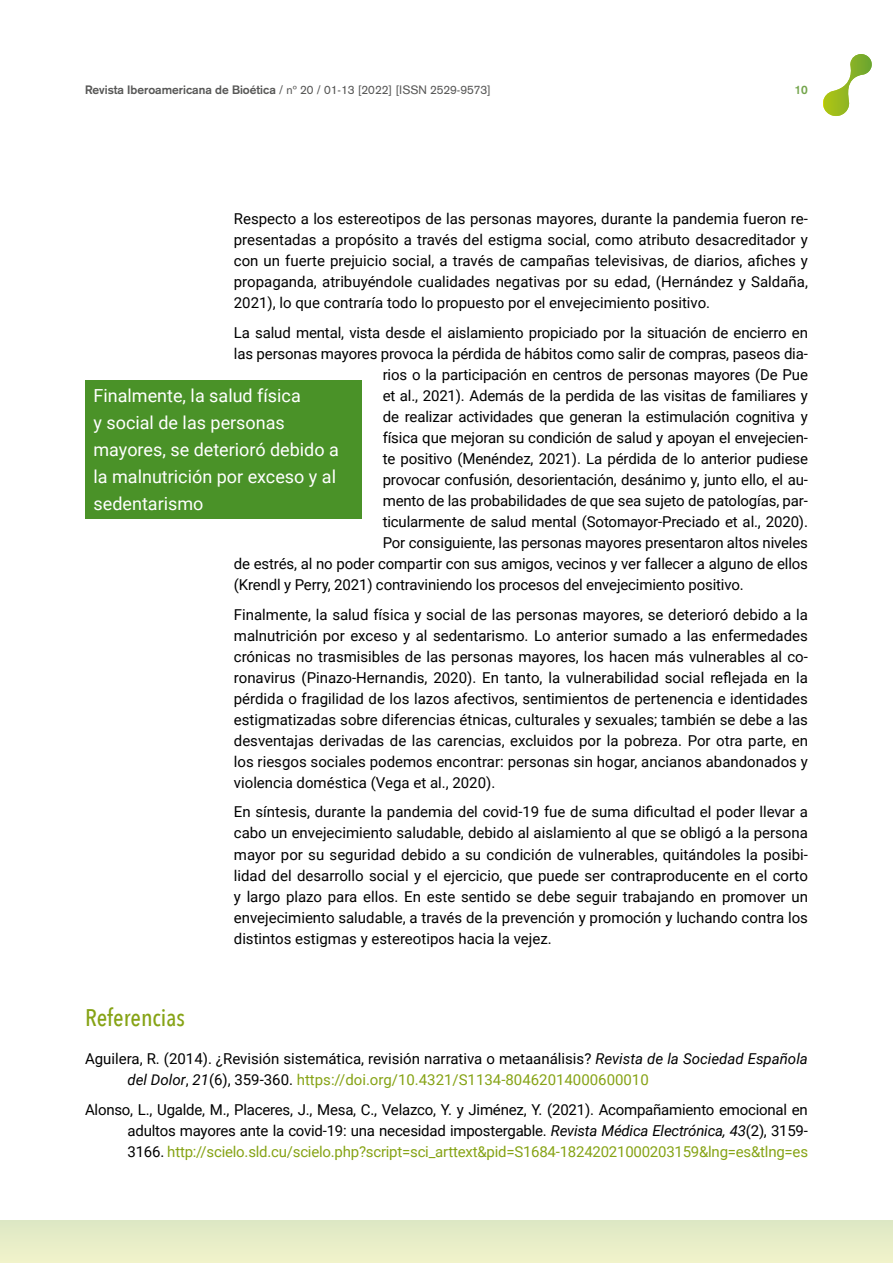
<style>
.page{position:relative;width:893px;height:1263px;background:#fff}
.page>*{position:absolute;margin:0;border:0;box-sizing:border-box;transform-origin:0 0}
.Heading_1{font:500 24px "Avenir Next Condensed";color:#86a315}
.Texto_entresacado{font:18px/27px "Roboto";color:#fff}
.Normal_wrd_16{font:15px/21px "Roboto";letter-spacing:-.01em;color:#000;text-align:justify}
._10_Referencias{font:15px/21px "Roboto";color:#000}
.t1{font:12px "Akzidenz Grotesk";color:#575756}
.t2{font:700 12px "Akzidenz Grotesk";color:#74a54c}
.s1{font-weight:700}
.s2{font-style:italic}
.s3{color:#86a315}
</style>
<div class="page">
<div style="left:0;top:1220px;width:893px;height:43px;background:#e7edc8"></div>
<svg style="left:823px;top:54px;width:49px;height:62px"></svg>
<div style="left:85px;top:380px;width:276px;height:139px;background:#4a9228"></div>
<p class="t1" style="left:85px;top:83px;width:407px"><span class="s1">Revista Iberoamericana de Bioética</span> / nº 20 / 01-13 [2022] [ISSN 2529-9573]</p>
<p class="t2" style="left:795px;top:83px;width:15px">10</p>
<p class="Normal_wrd_16" style="left:234px;top:207px;width:576px">Respecto a los estereotipos de las personas mayores, durante la pandemia fueron re&shy;presentadas a propósito a través del estigma social, como atributo desacreditador y con un fuerte prejuicio social, a través de campañas televisivas, de diarios, afiches y propaganda, atribuyéndole cualidades negativas por su edad, (Hernández y Saldaña, 2021), lo que contraría todo lo propuesto por el envejecimiento positivo.</p>
<p class="Normal_wrd_16" style="left:234px;top:321px;width:576px">La salud mental, vista desde el aislamiento propiciado por la situación de encierro en</p>
<p class="Normal_wrd_16" style="left:234px;top:342px;width:576px">las personas mayores provoca la pérdida de hábitos como salir de compras, paseos dia-</p>
<p class="Normal_wrd_16" style="left:383px;top:363px;width:427px">rios o la participación en centros de personas mayores (De Pue</p>
<p class="Normal_wrd_16" style="left:383px;top:384px;width:427px">et al., 2021). Además de la perdida de las visitas de familiares y</p>
<p class="Normal_wrd_16" style="left:383px;top:405px;width:427px">de realizar actividades que generan la estimulación cognitiva y</p>
<p class="Normal_wrd_16" style="left:383px;top:426px;width:427px">física que mejoran su condición de salud y apoyan el envejecien-</p>
<p class="Normal_wrd_16" style="left:383px;top:447px;width:427px">te positivo (Menéndez, 2021). La pérdida de lo anterior pudiese</p>
<p class="Normal_wrd_16" style="left:383px;top:468px;width:427px">provocar confusión, desorientación, desánimo y, junto ello, el au-</p>
<p class="Normal_wrd_16" style="left:383px;top:489px;width:427px">mento de las probabilidades de que sea sujeto de patologías, par-</p>
<p class="Normal_wrd_16" style="left:383px;top:510px;width:427px">ticularmente de salud mental (Sotomayor-Preciado et al., 2020).</p>
<p class="Normal_wrd_16" style="left:383px;top:531px;width:427px">Por consiguiente, las personas mayores presentaron altos niveles</p>
<p class="Normal_wrd_16" style="left:234px;top:553px;width:576px">de estrés, al no poder compartir con sus amigos, vecinos y ver fallecer a alguno de ellos</p>
<p class="Normal_wrd_16" style="left:234px;top:574px;width:511px">(Krendl y Perry, 2021) contraviniendo los procesos del envejecimiento positivo.</p>
<p class="Normal_wrd_16" style="left:234px;top:603px;width:576px">Finalmente, la salud física y social de las personas mayores, se deterioró debido a la malnutrición por exceso y al sedentarismo. Lo anterior sumado a las enfermedades crónicas no trasmisibles de las personas mayores, los hacen más vulnerables al co&shy;ronavirus (Pinazo-Hernandis, 2020). En tanto, la vulnerabilidad social reflejada en la pérdida o fragilidad de los lazos afectivos, sentimientos de pertenencia e identidades estigmatizadas sobre diferencias étnicas, culturales y sexuales; también se debe a las desventajas derivadas de las carencias, excluidos por la pobreza. Por otra parte, en los riesgos sociales podemos encontrar: personas sin hogar, ancianos abandonados y violencia doméstica (Vega et al., 2020).</p>
<p class="Normal_wrd_16" style="left:234px;top:801px;width:576px">En síntesis, durante la pandemia del covid-19 fue de suma dificultad el poder llevar a cabo un envejecimiento saludable, debido al aislamiento al que se obligó a la persona mayor por su seguridad debido a su condición de vulnerables, quitándoles la posibi&shy;lidad del desarrollo social y el ejercicio, que puede ser contraproducente en el corto y largo plazo para ellos. En este sentido se debe seguir trabajando en promover un envejecimiento saludable, a través de la prevención y promoción y luchando contra los distintos estigmas y estereotipos hacia la vejez.</p>
<p class="Texto_entresacado" style="left:94px;top:382px;width:247px">Finalmente, la salud física<br>y social de las personas mayores, se deterioró debido a la malnutrición por exceso y al sedentarismo</p>
<p class="Heading_1" style="left:85px;top:1003px;width:101px">Referencias</p>
<p class="_10_Referencias" style="left:128px;top:1048px;width:682px;text-indent:-43px">Aguilera, R. (2014). ¿Revisión sistemática, revisión narrativa o metaanálisis? <span class="s2">Revista de la Sociedad Española del Dolor</span>, <span class="s2">21</span>(6), 359-360. <span class="s3">https://doi.org/10.4321/S1134-80462014000600010</span></p>
<p class="_10_Referencias" style="left:128px;top:1098px;width:682px;text-align:justify;text-indent:-43px">Alonso, L., Ugalde, M., Placeres, J., Mesa, C., Velazco, Y. y Jiménez, Y. (2021). Acompañamiento emocional en adultos mayores ante la covid-19: una necesidad impostergable. <span class="s2">Revista Médica Electrónica, 43</span>(2), 3159- 3166. <span class="s3">http://scielo.sld.cu/scielo.php?script=sci_arttext&amp;pid=S1684-18242021000203159&amp;lng=es&amp;tlng=es</span></p>
</div>
